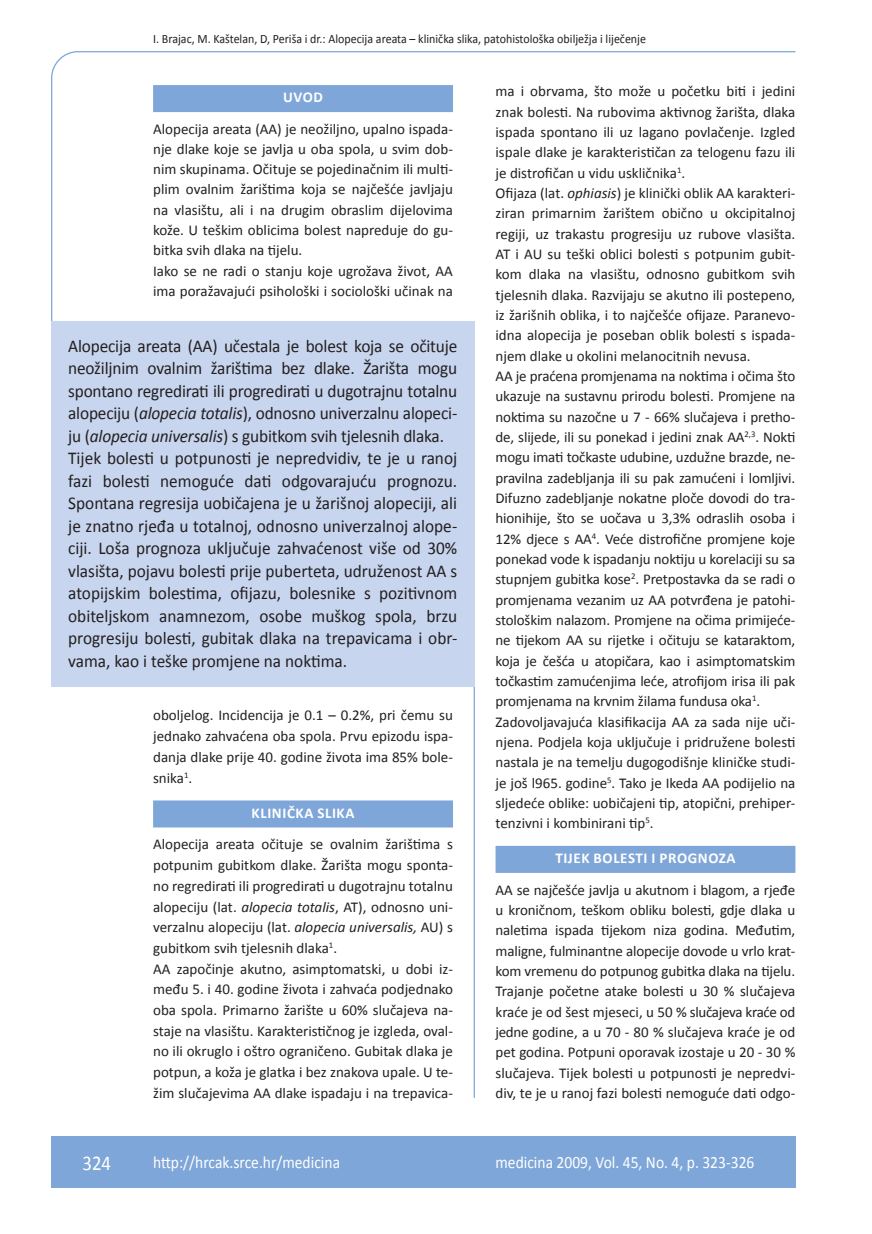
<style>
.page{position:relative;width:872px;height:1234px;background:#fff}
.page>*{position:absolute;margin:0;border:0;box-sizing:border-box;transform-origin:0 0}
.t1{font:21px "Calibri";color:#fff;scale:.9 1}
.anterfile{font:18px/22.5px "Calibri";letter-spacing:-.01em;color:#231f20;text-align:justify;scale:.96 1}
.t2{font:17.25px "Calibri";color:#fff;scale:.9 1}
.osnovni_tekst{font:15px/20.2px "Calibri";color:#231f20;text-align:justify}
.naslov_ruler{font:700 15px "Calibri";letter-spacing:.04em;color:#fff}
.glava{font:12.75px "Calibri";color:#231f20;scale:.94 1}
.s1{font-style:italic}
</style>
<div class="page">
<svg style="left:51px;top:51px;width:745px;height:274px"></svg>
<hr style="left:473px;top:325px;width:2px;height:772px;background:#7ea6d8">
<div style="left:51px;top:1135px;width:744px;height:51px;background:#7ea6d8"></div>
<div style="left:153px;top:85px;width:300px;height:27px;background:#7ea6d8"></div>
<div style="left:495px;top:845px;width:300px;height:27px;background:#7ea6d8"></div>
<div style="left:51px;top:321px;width:423px;height:365px;background:#c7d5ee"></div>
<div style="left:153px;top:800px;width:300px;height:27px;background:#7ea6d8"></div>
<p class="glava" style="left:153px;top:30px;width:526px">I. Brajac, M. Kaštelan, D, Periša i dr.: Alopecija areata – klinička slika, patohistološka obilježja i liječenje</p>
<p class="naslov_ruler" style="left:283px;top:88px;width:41px">UVOD</p>
<p class="osnovni_tekst" style="left:153px;top:118px;width:301px">Alopecija areata (AA) je neožiljno, upalno ispada&shy;nje dlake koje se javlja u oba spola, u svim dob&shy;nim skupinama. Očituje se pojedinačnim ili multi&shy;plim ovalnim žarištima koja se najčešće javljaju na vlasištu, ali i na drugim obraslim dijelovima kože. U teškim oblicima bolest napreduje do gu&shy;bitka svih dlaka na tijelu.</p>
<p class="osnovni_tekst" style="left:153px;top:259px;width:301px">Iako se ne radi o stanju koje ugrožava život, AA ima poražavajući psihološki i sociološki učinak na</p>
<p class="anterfile" style="left:68px;top:333px;width:407px">Alopecija areata (AA) učestala je bolest koja se očituje neožiljnim ovalnim žarištima bez dlake. Žarišta mogu spontano regredirati ili progredirati u dugotrajnu totalnu alopeciju (<span class="s1">alopecia totalis</span>), odnosno univerzalnu alopeci&shy;ju (<span class="s1">alopecia universalis</span>) s gubitkom svih tjelesnih dlaka.</p>
<p class="anterfile" style="left:68px;top:446px;width:407px">Tijek bolesti u potpunosti je nepredvidiv, te je u ranoj fazi bolesti nemoguće dati odgovarajuću prognozu.<br>Spontana regresija uobičajena je u žarišnoj alopeciji, ali je znatno rjeđa u totalnoj, odnosno univerzalnoj alope&shy;ciji. Loša prognoza uključuje zahvaćenost više od 30% vlasišta, pojavu bolesti prije puberteta, udruženost AA s atopijskim bolestima, ofijazu, bolesnike s pozitivnom obiteljskom anamnezom, osobe muškog spola, brzu progresiju bolesti, gubitak dlaka na trepavicama i obr&shy;vama, kao i teške promjene na noktima.</p>
<p class="osnovni_tekst" style="left:153px;top:704px;width:301px;line-height:20.7px">oboljelog. Incidencija je 0.1 – 0.2%, pri čemu su jednako zahvaćena oba spola. Prvu epizodu ispa&shy;danja dlake prije 40. godine života ima 85% bole&shy;snika<sup>1</sup>.</p>
<p class="naslov_ruler" style="left:252px;top:803px;width:104px">KLINIČKA SLIKA</p>
<p class="osnovni_tekst" style="left:153px;top:833px;width:301px;line-height:20.7px">Alopecija areata očituje se ovalnim žarištima s potpunim gubitkom dlake. Žarišta mogu sponta&shy;no regredirati ili progredirati u dugotrajnu totalnu alopeciju (lat. <span class="s1">alopecia totalis</span>, AT), odnosno uni&shy;verzalnu alopeciju (lat. <span class="s1">alopecia universalis,</span> AU) s gubitkom svih tjelesnih dlaka<sup>1</sup>.</p>
<p class="osnovni_tekst" style="left:153px;top:957px;width:301px;line-height:20.7px">AA započinje akutno, asimptomatski, u dobi iz&shy;među 5. i 40. godine života i zahvaća podjednako oba spola. Primarno žarište u 60% slučajeva na&shy;staje na vlasištu. Karakterističnog je izgleda, oval&shy;no ili okruglo i oštro ograničeno. Gubitak dlaka je potpun, a koža je glatka i bez znakova upale. U te&shy;žim slučajevima AA dlake ispadaju i na trepavica-</p>
<p class="osnovni_tekst" style="left:495px;top:80px;width:301px">ma i obrvama, što može u početku biti i jedini znak bolesti. Na rubovima aktivnog žarišta, dlaka ispada spontano ili uz lagano povlačenje. Izgled ispale dlake je karakterističan za telogenu fazu ili je distrofičan u vidu uskličnika<sup>1</sup>.</p>
<p class="osnovni_tekst" style="left:495px;top:182px;width:301px">Ofijaza (lat. <span class="s1">ophiasis</span>) je klinički oblik AA karakteri&shy;ziran primarnim žarištem obično u okcipitalnoj regiji, uz trakastu progresiju uz rubove vlasišta.<br>AT i AU su teški oblici bolesti s potpunim gubit&shy;kom dlaka na vlasištu, odnosno gubitkom svih tjelesnih dlaka. Razvijaju se akutno ili postepeno, iz žarišnih oblika, i to najčešće ofijaze. Paranevo&shy;idna alopecija je poseban oblik bolesti s ispada&shy;njem dlake u okolini melanocitnih nevusa.</p>
<p class="osnovni_tekst" style="left:495px;top:365px;width:301px">AA je praćena promjenama na noktima i očima što ukazuje na sustavnu prirodu bolesti. Promjene na noktima su nazočne u 7 - 66% slučajeva i pretho&shy;de, slijede, ili su ponekad i jedini znak AA<sup>2,3</sup>. Nokti mogu imati točkaste udubine, uzdužne brazde, ne&shy;pravilna zadebljanja ili su pak zamućeni i lomljivi.<br>Difuzno zadebljanje nokatne ploče dovodi do tra&shy;hionihije, što se uočava u 3,3% odraslih osoba i 12% djece s AA<sup>4</sup>. Veće distrofične promjene koje ponekad vode k ispadanju noktiju u korelaciji su sa stupnjem gubitka kose<sup>2</sup>. Pretpostavka da se radi o promjenama vezanim uz AA potvrđena je patohi&shy;stološkim nalazom. Promjene na očima primijeće&shy;ne tijekom AA su rijetke i očituju se kataraktom, koja je češća u atopičara, kao i asimptomatskim točkastim zamućenjima leće, atrofijom irisa ili pak promjenama na krvnim žilama fundusa oka<sup>1</sup>.</p>
<p class="osnovni_tekst" style="left:495px;top:710px;width:301px">Zadovoljavajuća klasifikacija AA za sada nije uči&shy;njena. Podjela koja uključuje i pridružene bolesti nastala je na temelju dugogodišnje kliničke studi&shy;je još l965. godine<sup>5</sup>. Tako je Ikeda AA podijelio na sljedeće oblike: uobičajeni tip, atopični, prehiper&shy;tenzivni i kombinirani tip<sup>5</sup>.</p>
<p class="naslov_ruler" style="left:555px;top:848px;width:182px">TIJEK BOLESTI I PROG NOZA</p>
<p class="osnovni_tekst" style="left:495px;top:878px;width:301px">AA se najčešće javlja u akutnom i blagom, a rjeđe u kroničnom, teškom obliku bolesti, gdje dlaka u naletima ispada tijekom niza godina. Međutim, maligne, fulminantne alopecije dovode u vrlo krat&shy;kom vremenu do potpunog gubitka dlaka na tijelu.</p>
<p class="osnovni_tekst" style="left:495px;top:980px;width:301px">Trajanje početne atake bolesti u 30 % slučajeva kraće je od šest mjeseci, u 50 % slučajeva kraće od jedne godine, a u 70 - 80 % slučajeva kraće je od pet godina. Potpuni oporavak izostaje u 20 - 30 % slučajeva. Tijek bolesti u potpunosti je nepredvi&shy;div, te je u ranoj fazi bolesti nemoguće dati odgo-</p>
<p class="t1" style="left:82px;top:1149px;width:33px">324</p>
<p class="t2" style="left:153px;top:1150px;width:209px">http://hrcak.srce.hr/medicina</p>
<p class="t2" style="left:495px;top:1151px;width:289px">medicina 2009, Vol. 45, No. 4, p. 323-326</p>
</div>
